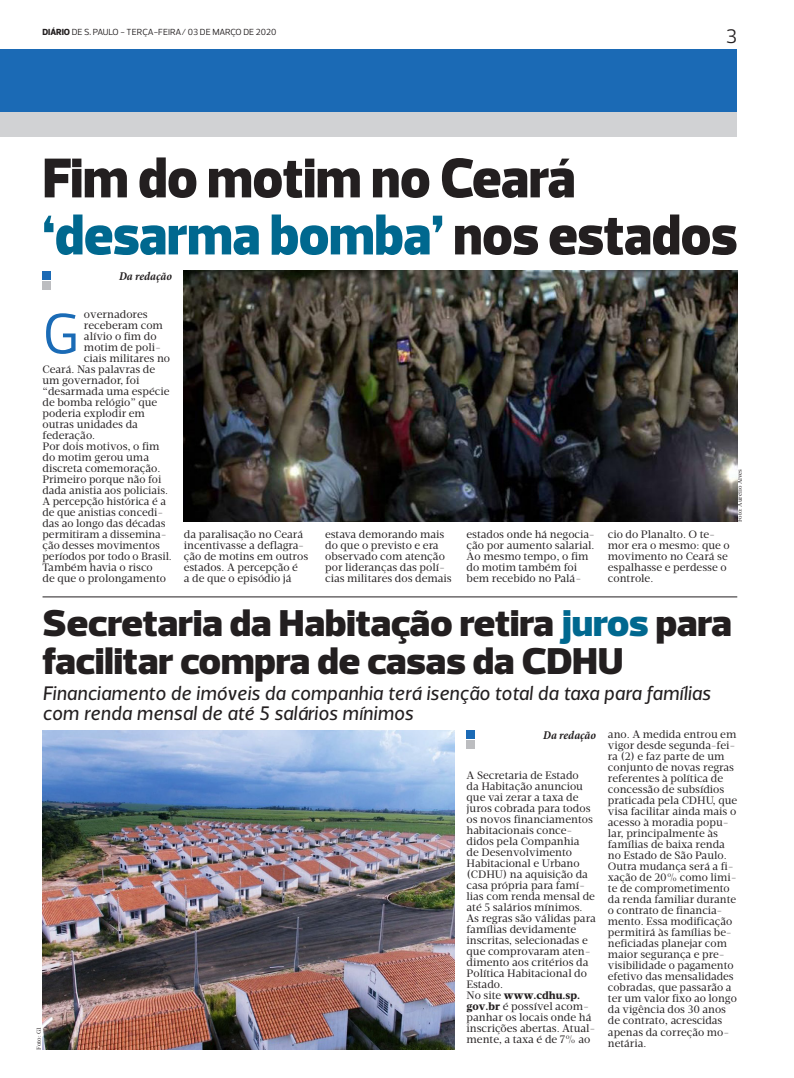
<style>
.page{position:relative;width:794px;height:1078px;background:#fff}
.page>*{position:absolute;margin:0;border:0;box-sizing:border-box;transform-origin:0 0}
.t1{font:58px "Prelo";color:#1a6bb6}
.t2{font:900 57px/57px "Prelo";color:#231f20;scale:.96 1}
.t3{font:900 38px/38px "Prelo";color:#231f20;scale:1.06 1}
.t4{font:italic 20px/20px "Velino Sans";color:#231f20}
.t5{font:20px "Prelo";color:#231f20}
.t6{font:italic 700 condensed 12px "Minion Pro";letter-spacing:-.005em;color:#231f20}
.t7{font:11px/11px "Velino Text";color:#231f20}
.t8{font:9px "Prelo";letter-spacing:-.01em;color:#231f20}
.t9{font:6px "Velino Text";color:#231f20}
.s1{font-weight:800}
.s2{color:#00688f}
.s3{font-weight:900}
</style>
<div class="page">
<div style="left:0;top:50px;width:737px;height:62px;background:#1b6ab5"></div>
<div style="left:0;top:112px;width:737px;height:25px;background:#d1d2d4"></div>
<div style="left:43px;top:281px;width:8px;height:8px;background:#bcbdc0"></div>
<div style="left:43px;top:271px;width:8px;height:8px;background:#1b6ab5"></div>
<div style="left:466px;top:740px;width:9px;height:8px;background:#bcbdc0"></div>
<div style="left:466px;top:729px;width:9px;height:9px;background:#1b6ab5"></div>
<hr style="left:43px;top:596px;width:694px;height:1px;background:#231f20">
<img style="left:43px;top:730px;width:411px;height:319px">
<img style="left:184px;top:271px;width:553px;height:251px">
<p class="t8" style="left:43px;top:27px;width:235px"><span class="s1">DIÁRIO</span> DE S. PAULO - TERÇA-FEIRA/ 03 DE MARÇO DE 2020</p>
<h3 class="t5" style="left:726px;top:24px;width:13px">3</h3>
<p class="t2" style="left:43px;top:150px;width:725px">Fim do motim no Ceará <span class="s2">‘desarma bomba’</span> nos estados</p>
<p class="t6" style="left:119px;top:267px;width:54px">Da redação</p>
<p class="t1" style="left:43px;top:298px;width:39px">G</p>
<p class="t7" style="left:84px;top:309px;width:65px">overnadores</p>
<p class="t7" style="left:84px;top:320px;width:81px">receberam com</p>
<p class="t7" style="left:84px;top:331px;width:74px">alívio o fim do</p>
<p class="t7" style="left:84px;top:342px;width:79px">motim de poli-</p>
<p class="t7" style="left:84px;top:353px;width:88px">ciais militares no</p>
<p class="t7" style="left:43px;top:364px;width:114px">Ceará. Nas palavras de</p>
<p class="t7" style="left:43px;top:375px;width:98px">um governador, foi</p>
<p class="t7" style="left:43px;top:386px;width:129px">“desarmada uma espécie</p>
<p class="t7" style="left:43px;top:397px;width:116px">de bomba relógio” que</p>
<p class="t7" style="left:43px;top:408px;width:104px">poderia explodir em</p>
<p class="t7" style="left:43px;top:419px;width:97px">outras unidades da</p>
<p class="t7" style="left:43px;top:430px;width:54px">federação.</p>
<p class="t7" style="left:43px;top:441px;width:131px">Por dois motivos, o fim do motim gerou uma discreta comemoração.<br>Primeiro porque não foi dada anistia aos policiais.<br>A percepção histórica é a de que anistias concedi&shy;das ao longo das décadas permitiram a dissemina&shy;ção desses movimentos períodos por todo o Brasil.</p>
<p class="t7" style="left:43px;top:562px;width:125px">Também havia o risco de que o prolongamento</p>
<p class="t3" style="left:43px;top:604px;width:652px">Secretaria da Habitação retira <span class="s2">juros</span> para facilitar compra de casas da CDHU</p>
<p class="t4" style="left:43px;top:683px;width:669px">Financiamento de imóveis da companhia terá isenção total da taxa para famílias com renda mensal de até 5 salários mínimos</p>
<p class="t6" style="left:543px;top:726px;width:54px">Da redação</p>
<p class="t7" style="left:466px;top:769px;width:131px">A Secretaria de Estado<br>da Habitação anunciou que vai zerar a taxa de juros cobrada para todos os novos financiamentos habitacionais conce&shy;didos pela Companhia<br>de Desenvolvimento<br>Habitacional e Urbano (CDHU) na aquisição da casa própria para famí&shy;lias com renda mensal de até 5 salários mínimos.<br>As regras são válidas para famílias devidamente inscritas, selecionadas e que comprovaram aten&shy;dimento aos critérios da<br>Política Habitacional do<br>Estado.</p>
<p class="t7" style="left:466px;top:989px;width:131px">No site <span class="s3">www.cdhu.sp. gov.br</span> é possível acom&shy;panhar os locais onde há inscrições abertas. Atual&shy;mente, a taxa é de 7% ao</p>
<p class="t9" style="left:736px;top:522px;width:55px;rotate:-90deg">Foto: Aurélio Alves</p>
<p class="t7" style="left:184px;top:529px;width:126px">da paralisação no Ceará incentivasse a deflagra&shy;ção de motins em outros estados. A percepção é<br>a de que o episódio já</p>
<p class="t7" style="left:325px;top:529px;width:128px">estava demorando mais do que o previsto e era observado com atenção por lideranças das polí&shy;cias militares dos demais</p>
<p class="t7" style="left:466px;top:529px;width:130px">estados onde há negocia&shy;ção por aumento salarial.</p>
<p class="t7" style="left:608px;top:529px;width:123px">cio do Planalto. O te&shy;mor era o mesmo: que o movimento no Ceará se espalhasse e perdesse o controle.</p>
<p class="t7" style="left:466px;top:551px;width:123px">Ao mesmo tempo, o fim do motim também foi bem recebido no Palá-</p>
<p class="t7" style="left:608px;top:729px;width:131px">ano. A medida entrou em vigor desde segunda-fei&shy;ra (2) e faz parte de um conjunto de novas regras referentes à política de concessão de subsídios praticada pela CDHU, que visa facilitar ainda mais o acesso à moradia popu&shy;lar, principalmente às famílias de baixa renda no Estado de São Paulo.</p>
<p class="t7" style="left:608px;top:861px;width:130px">Outra mudança será a fi&shy;xação de 20% como limi&shy;te de comprometimento da renda familiar durante o contrato de financia&shy;mento. Essa modificação permitirá às famílias be&shy;neficiadas planejar com maior segurança e pre&shy;visibilidade o pagamento efetivo das mensalidades cobradas, que passarão a ter um valor fixo ao longo da vigência dos 30 anos de contrato, acrescidas apenas da correção mo&shy;netária.</p>
<p class="t9" style="left:35px;top:1049px;width:24px;rotate:-90deg">Foto: G1</p>
</div>
